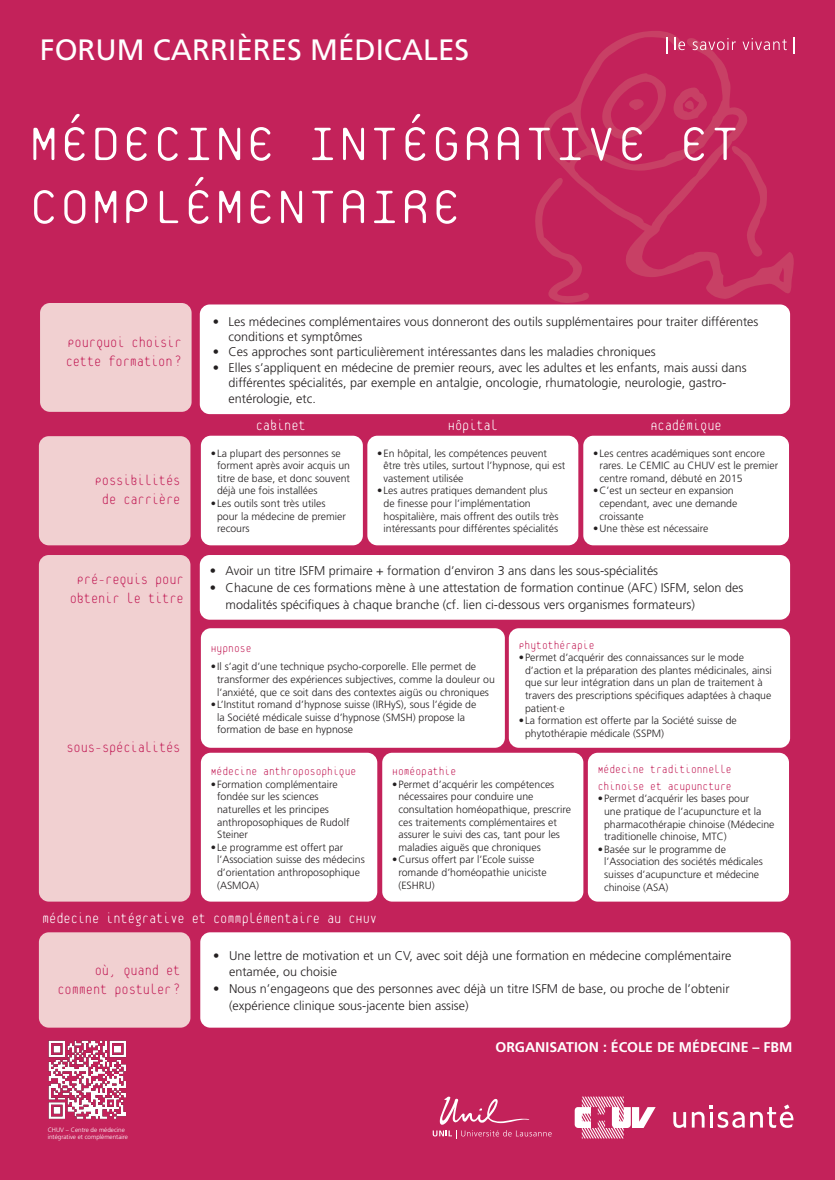
<style>
.page{position:relative;width:835px;height:1180px;background:#fff}
.page>*{position:absolute;margin:0;border:0;box-sizing:border-box;transform-origin:0 0}
.t1{font:100 70px/63px "Platelet OT";letter-spacing:-.02em;color:#fff}
.t2{font:29.47px "Frutiger LT Std";color:#fff}
.t3{font:100 15.75px/18.9px "Platelet OT";letter-spacing:-.01em;color:#c3225a;text-align:center}
.t4{font:100 15.75px "Platelet OT";letter-spacing:-.01em;color:#fff}
.t5{font:700 14.07px "Frutiger LT Std";color:#fff}
.t6{font:300 12.6px/16.8px "Frutiger LT Std";color:#231f20}
.t7{font:100 12.6px/16.8px "Platelet OT";color:#c3225a}
.t8{font:300 10.5px/12.6px "Frutiger LT Std";color:#231f20}
.t9{font:300 6.3px "Frutiger LT Std";color:#fff}
</style>
<div class="page">
<div style="left:0;top:0;width:834px;height:1180px;background:#c3225a"></div>
<svg style="left:750px;top:1104px;width:43px;height:24px"></svg>
<svg style="left:673px;top:1105px;width:71px;height:23px"></svg>
<svg style="left:432px;top:1096px;width:119px;height:42px"></svg>
<svg style="left:574px;top:1096px;width:81px;height:42px"></svg>
<div style="left:39px;top:555px;width:151px;height:346px;background:#f1d0d1;border-radius:10px"></div>
<div style="left:40px;top:303px;width:151px;height:109px;background:#f1d0d1;border-radius:10px"></div>
<div style="left:39px;top:932px;width:151px;height:95px;background:#f1d0d1;border-radius:10px"></div>
<div style="left:200px;top:555px;width:590px;height:65px;background:#fff;border-radius:10px"></div>
<div style="left:200px;top:304px;width:590px;height:110px;background:#fff;border-radius:10px"></div>
<div style="left:200px;top:932px;width:590px;height:95px;background:#fff;border-radius:10px"></div>
<svg style="left:542px;top:31px;width:253px;height:276px"></svg>
<svg style="left:590px;top:63px;width:118px;height:84px"></svg>
<svg style="left:729px;top:145px;width:38px;height:118px"></svg>
<svg style="left:535px;top:172px;width:56px;height:132px"></svg>
<svg style="left:666px;top:38px;width:1px;height:16px"></svg>
<svg style="left:674px;top:38px;width:11px;height:12px"></svg>
<svg style="left:692px;top:38px;width:43px;height:12px"></svg>
<svg style="left:742px;top:38px;width:44px;height:12px"></svg>
<svg style="left:793px;top:38px;width:1px;height:16px"></svg>
<div style="left:39px;top:436px;width:151px;height:109px;background:#f1d0d1;border-radius:10px"></div>
<div style="left:201px;top:436px;width:162px;height:109px;background:#fff;border-radius:10px"></div>
<div style="left:367px;top:436px;width:211px;height:109px;background:#fff;border-radius:10px"></div>
<div style="left:583px;top:436px;width:205px;height:109px;background:#fff;border-radius:10px"></div>
<img style="left:48px;top:1040px;width:78px;height:79px">
<div style="left:201px;top:628px;width:303px;height:120px;background:#fff;border-radius:10px"></div>
<div style="left:508px;top:628px;width:282px;height:120px;background:#fff;border-radius:10px"></div>
<div style="left:201px;top:753px;width:176px;height:148px;background:#fff;border-radius:10px"></div>
<div style="left:382px;top:753px;width:201px;height:148px;background:#fff;border-radius:10px"></div>
<div style="left:587px;top:753px;width:201px;height:148px;background:#fff;border-radius:10px"></div>
<p class="t2" style="left:40px;top:32px;width:430px">FORUM CARRIÈRES MÉDICALES</p>
<p class="t1" style="left:28px;top:112px;width:715px">MÉDECINE INTÉGRATIVE ET<br>COMPLÉMENTAIRE</p>
<p class="t3" style="left:66px;top:334px;width:117px;text-align:left">Pourquoi choisir cette formation?</p>
<p class="t3" style="left:95px;top:471px;width:87px">Possibilités de carrière</p>
<p class="t3" style="left:70px;top:570px;width:116px">Pré-requis pour obtenir le titre</p>
<p class="t3" style="left:66px;top:738px;width:116px">sous-spécialités</p>
<p class="t6" style="left:228px;top:314px;width:531px;line-height:15.4px;text-indent:-16px">• Les médecines complémentaires vous donneront des outils supplémentaires pour traiter différentes conditions et symptômes</p>
<p class="t6" style="left:213px;top:344px;width:444px">• Ces approches sont particulièrement intéressantes dans les maladies chroniques</p>
<p class="t6" style="left:228px;top:360px;width:519px;line-height:15.4px;text-indent:-16px">• Elles s’appliquent en médecine de premier reours, avec les adultes et les enfants, mais aussi dans différentes spécialités, par exemple en antalgie, oncologie, rhumatologie, neurologie, gastro&shy;entérologie, etc.</p>
<p class="t4" style="left:256px;top:419px;width:51px">Cabinet</p>
<p class="t4" style="left:448px;top:419px;width:51px">Hôpital</p>
<p class="t4" style="left:650px;top:419px;width:73px">Académique</p>
<p class="t8" style="left:217px;top:447px;width:134px;text-indent:-6px">•La plupart des personnes se forment après avoir acquis un titre de base, et donc souvent déjà une fois installées</p>
<p class="t8" style="left:217px;top:497px;width:130px;text-indent:-6px">•Les outils sont très utiles pour la médecine de premier recours</p>
<p class="t8" style="left:383px;top:447px;width:183px;text-indent:-6px">•En hôpital, les compétences peuvent être très utiles, surtout l’hypnose, qui est vastement utilisée</p>
<p class="t8" style="left:383px;top:485px;width:176px;text-indent:-6px">•Les autres pratiques demandent plus de finesse pour l’implémentation hospitalière, mais offrent des outils très intéressants pour différentes spécialités</p>
<p class="t8" style="left:599px;top:447px;width:180px;text-indent:-6px">•Les centres académiques sont encore rares. Le CEMIC au CHUV est le premier centre romand, débuté en 2015</p>
<p class="t8" style="left:599px;top:485px;width:139px;text-indent:-6px">•C’est un secteur en expansion cependant, avec une demande croissante</p>
<p class="t8" style="left:593px;top:522px;width:117px">•Une thèse est nécessaire</p>
<p class="t6" style="left:210px;top:563px;width:450px">• Avoir un titre ISFM primaire + formation d’environ 3 ans dans les sous-spécialités</p>
<p class="t6" style="left:225px;top:579px;width:519px;text-indent:-16px">• Chacune de ces formations mène à une attestation de formation continue (AFC) ISFM, selon des modalités spécifiques à chaque branche (cf. lien ci-dessous vers organismes formateurs)</p>
<p class="t7" style="left:211px;top:640px;width:42px">Hypnose</p>
<p class="t8" style="left:217px;top:660px;width:279px;text-indent:-6px">•Il s’agit d’une technique psycho-corporelle. Elle permet de transformer des expériences subjectives, comme la douleur ou l’anxiété, que ce soit dans des contextes aigüs ou chroniques</p>
<p class="t8" style="left:217px;top:698px;width:261px;text-indent:-6px">•L’Institut romand d’hypnose suisse (IRHyS), sous l’égide de la Société médicale suisse d’hypnose (SMSH) propose la formation de base en hypnose</p>
<p class="t7" style="left:518px;top:637px;width:77px">Phytothérapie</p>
<p class="t8" style="left:525px;top:651px;width:248px;text-indent:-6px">•Permet d’acquérir des connaissances sur le mode d’action et la préparation des plantes médicinales, ainsi que sur leur intégration dans un plan de traitement à travers des prescriptions spécifiques adaptées à chaque patient·e</p>
<p class="t8" style="left:525px;top:714px;width:213px;text-indent:-6px">•La formation est offerte par la Société suisse de phytothérapie médicale (SSPM)</p>
<p class="t7" style="left:211px;top:763px;width:147px">Médecine anthroposophique</p>
<p class="t8" style="left:217px;top:778px;width:134px;text-indent:-6px">•Formation complémentaire fondée sur les sciences naturelles et les principes anthroposophiques de Rudolf<br>Steiner</p>
<p class="t8" style="left:217px;top:841px;width:149px;text-indent:-6px">•Le programme est offert par l’Association suisse des médecins d’orientation anthroposophique (ASMOA)</p>
<p class="t7" style="left:392px;top:763px;width:66px">Homéopathie</p>
<p class="t8" style="left:398px;top:778px;width:174px;text-indent:-6px">•Permet d’acquérir les compétences nécessaires pour conduire une consultation homéopathique, prescrire ces traitements complémentaires et assurer le suivi des cas, tant pour les maladies aiguës que chroniques</p>
<p class="t8" style="left:398px;top:853px;width:150px;text-indent:-6px">•Cursus offert par l’Ecole suisse romande d’homéopathie uniciste (ESHRU)</p>
<p class="t7" style="left:597px;top:761px;width:135px">Médecine traditionnelle chinoise et acupuncture</p>
<p class="t8" style="left:604px;top:792px;width:172px;text-indent:-6px">•Permet d’acquérir les bases pour<br>une pratique de l’acupuncture et la pharmacothérapie chinoise (Médecine traditionelle chinoise, MTC)</p>
<p class="t8" style="left:604px;top:843px;width:160px;text-indent:-6px">•Basée sur le programme de l’Association des sociétés médicales suisses d’acupuncture et médecine chinoise (ASA)</p>
<p class="t4" style="left:42px;top:912px;width:336px">médecine intégrative et commplémentaire au CHUV</p>
<p class="t3" style="left:95px;top:961px;width:87px">Où, quand et</p>
<p class="t3" style="left:57px;top:980px;width:124px">comment postuler?</p>
<p class="t9" style="left:48px;top:1126px;width:79px">CHUV – Centre de médecine</p>
<p class="t9" style="left:48px;top:1133px;width:82px">intégrative et complémentaire</p>
<p class="t6" style="left:229px;top:947px;width:503px;text-indent:-16px">• Une lettre de motivation et un CV, avec soit déjà une formation en médecine complémentaire entamée, ou choisie</p>
<p class="t6" style="left:229px;top:980px;width:502px;text-indent:-16px">• Nous n’engageons que des personnes avec déjà un titre ISFM de base, ou proche de l’obtenir (expérience clinique sous-jacente bien assise)</p>
<p class="t5" style="left:495px;top:1038px;width:298px">ORGANISATION : ÉCOLE DE MÉDECINE – FBM</p>
</div>
